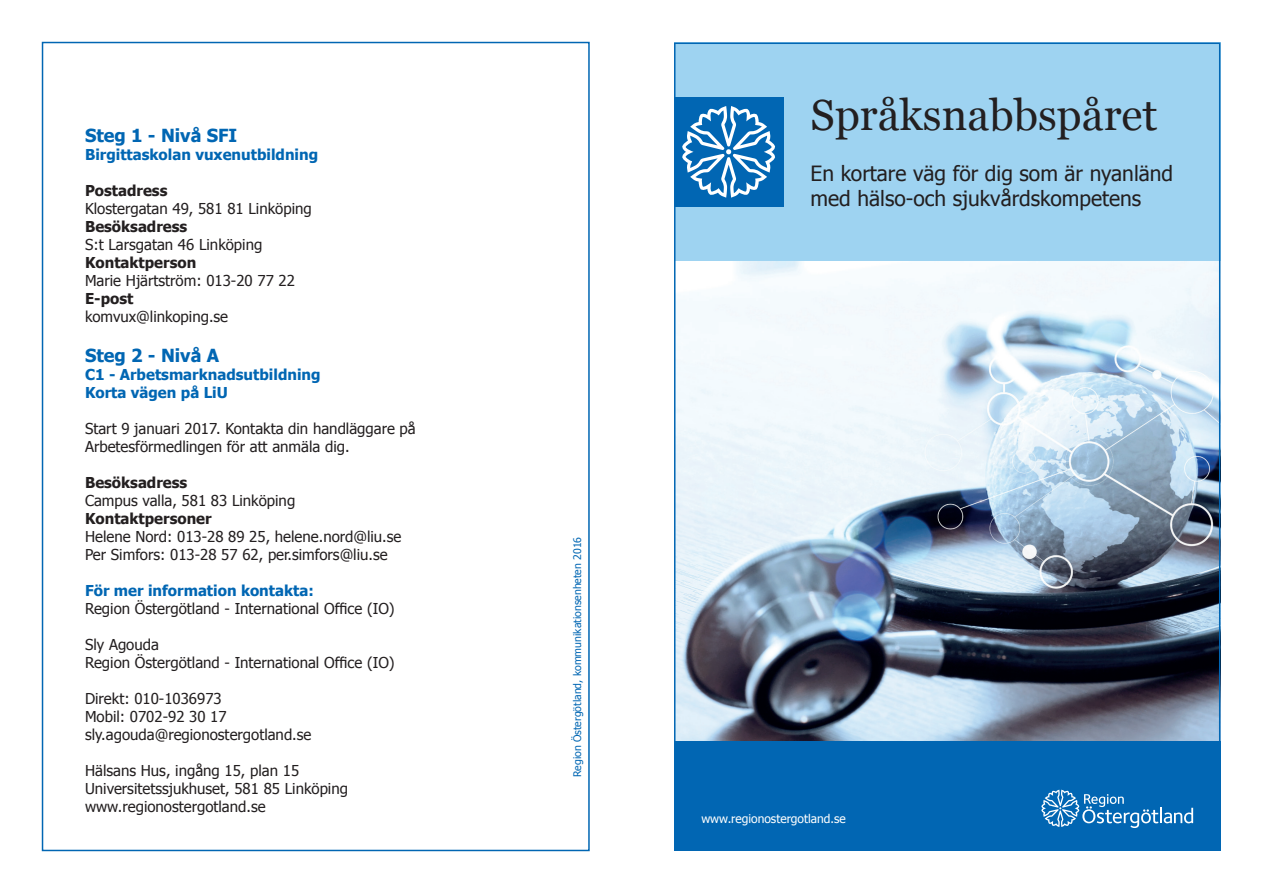
<style>
.page{position:relative;width:1263px;height:893px;background:#fff}
.page>*{position:absolute;margin:0;border:0;box-sizing:border-box;transform-origin:0 0}
.t1{font:43.5px "Georgia";color:#231f20}
.t2{font:21px/25.2px "Tahoma";color:#231f20}
.t3{font:700 18px "Tahoma";color:#0166b3}
.t4{font:15px/18px "Tahoma";color:#231f20}
.t5{font:700 15px/18px "Tahoma";color:#0166b3}
.t6{font:700 15px "Tahoma";color:#231f20}
.t7{font:12px "Tahoma";color:#fff}
.t8{font:10.5px "Tahoma";color:#0166b3}
</style>
<div class="page">
<img style="left:677px;top:261px;width:540px;height:480px">
<div style="left:674px;top:43px;width:546px;height:218px;background:#9ed3f1"></div>
<div style="left:674px;top:741px;width:546px;height:109px;background:#0166b3"></div>
<div style="left:674px;top:97px;width:109px;height:109px;background:#0166b3"></div>
<svg style="left:682px;top:106px;width:93px;height:92px"></svg>
<svg style="left:1041px;top:790px;width:152px;height:38px"></svg>
<p class="t3" style="left:85px;top:123px;width:154px">Steg 1 - Nivå SFI</p>
<p class="t5" style="left:85px;top:145px;width:235px">Birgittaskolan vuxenutbildning</p>
<p class="t6" style="left:85px;top:180px;width:84px">Postadress</p>
<p class="t4" style="left:85px;top:199px;width:228px">Klostergatan 49, 581 81 Linköping</p>
<p class="t6" style="left:85px;top:216px;width:104px">Besöksadress</p>
<p class="t4" style="left:85px;top:235px;width:179px">S:t Larsgatan 46 Linköping</p>
<p class="t6" style="left:85px;top:252px;width:113px">Kontaktperson</p>
<p class="t4" style="left:85px;top:271px;width:211px">Marie Hjärtström: 013-20 77 22</p>
<p class="t6" style="left:85px;top:288px;width:50px">E-post</p>
<p class="t4" style="left:85px;top:307px;width:145px">komvux@linkoping.se</p>
<p class="t3" style="left:85px;top:343px;width:136px">Steg 2 - Nivå A</p>
<p class="t5" style="left:85px;top:365px;width:237px">C1 - Arbetsmarknadsutbildning<br>Korta vägen på LiU</p>
<p class="t4" style="left:85px;top:419px;width:332px">Start 9 januari 2017. Kontakta din handläggare på<br>Arbetesförmedlingen för att anmäla dig.</p>
<p class="t6" style="left:85px;top:472px;width:104px">Besöksadress</p>
<p class="t4" style="left:85px;top:491px;width:212px">Campus valla, 581 83 Linköping</p>
<p class="t6" style="left:85px;top:508px;width:128px">Kontaktpersoner</p>
<p class="t4" style="left:85px;top:527px;width:318px">Helene Nord: 013-28 89 25, helene.nord@liu.se<br>Per Simfors: 013-28 57 62, per.simfors@liu.se</p>
<p class="t5" style="left:85px;top:581px;width:230px">För mer information kontakta:</p>
<p class="t4" style="left:85px;top:599px;width:311px">Region Östergötland - International Office (IO)</p>
<p class="t4" style="left:85px;top:635px;width:311px">Sly Agouda<br>Region Östergötland - International Office (IO)</p>
<p class="t4" style="left:85px;top:689px;width:228px">Direkt: 010-1036973<br>Mobil: 0702-92 30 17 sly.agouda@regionostergotland.se</p>
<p class="t4" style="left:85px;top:761px;width:264px">Hälsans Hus, ingång 15, plan 15<br>Universitetssjukhuset, 581 85 Linköping www.regionostergotland.se</p>
<h1 class="t1" style="left:811px;top:89px;width:348px">Språksnabbspåret</h1>
<h2 class="t2" style="left:811px;top:160px;width:364px">En kortare väg för dig som är nyanländ med hälso-och sjukvårdskompetens</h2>
<p class="t8" style="left:570px;top:777px;width:242px;rotate:-90deg">Region Östergötland, kommunikationsenheten 2016</p>
<p class="t7" style="left:701px;top:811px;width:146px">www.regionostergotland.se</p>
</div>
